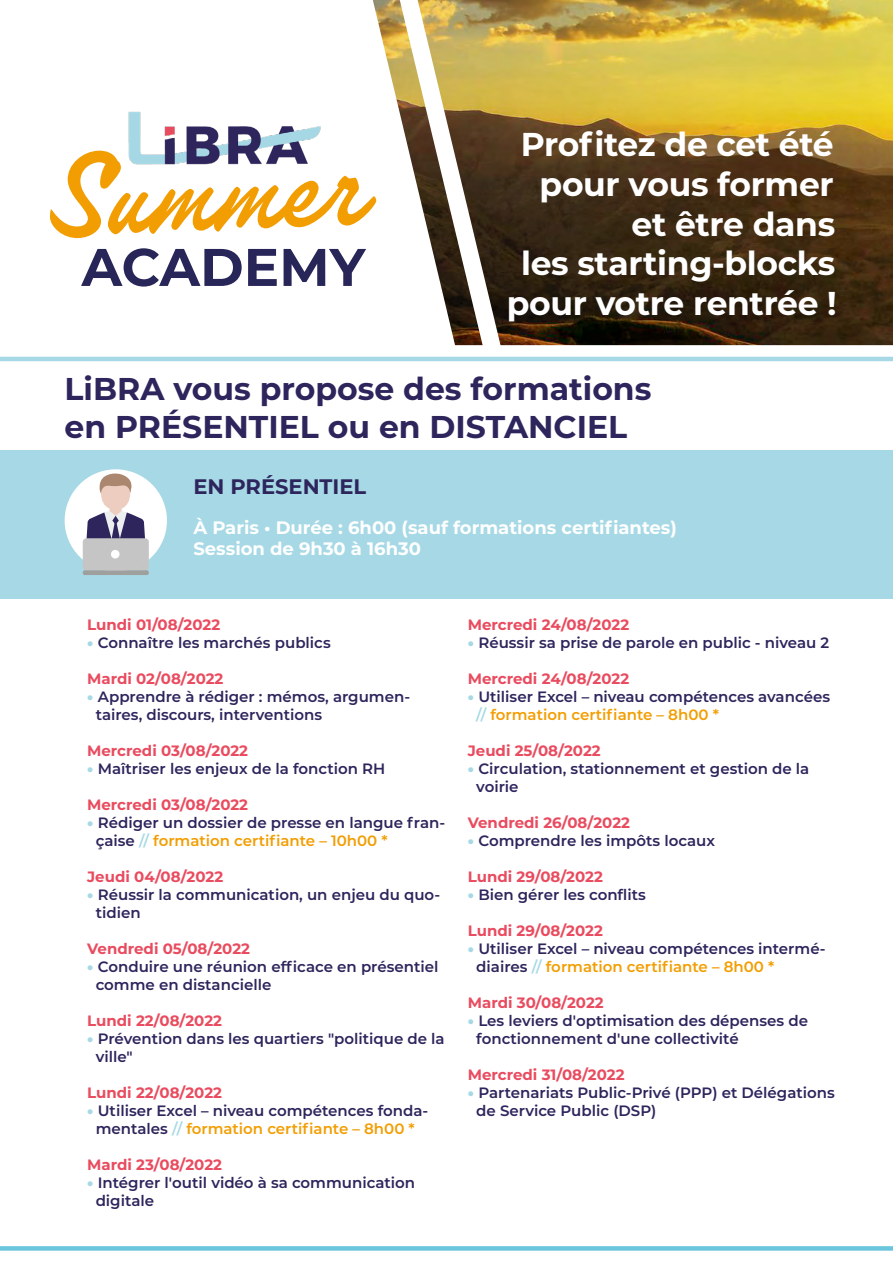
<style>
.page{position:relative;width:893px;height:1263px;background:#fff}
.page>*{position:absolute;margin:0;border:0;box-sizing:border-box;transform-origin:0 0}
.t1{font:122.55px "Filmotype Keynote";color:#f29e03}
.t2{font:700 52.8px "Montserrat";color:#282658}
.t3{font:700 33px/39.6px "Montserrat";letter-spacing:-.01em;color:#fff;text-align:right}
.t4{font:700 31.5px/37.8px "Montserrat";color:#2d255c}
.t5{font:700 21px "Montserrat";color:#2d255c}
.t6{font:700 18px/21.6px "Montserrat";color:#fff}
.t7{font:600 15px/18px "Montserrat";color:#2d255c}
.t8{font:700 15px "Montserrat";color:#e94b5f}
.s1{font-weight:900;color:#a6d9e5}
.s2{color:#a6d9e5}
.s3{color:#f29e03}
</style>
<div class="page">
<div style="left:1px;top:451px;width:892px;height:148px;background:#a6d9e5"></div>
<img style="left:128px;top:111px;width:193px;height:54px">
<img style="left:373px;top:0;width:520px;height:345px">
<hr style="left:0;top:357px;width:893px;height:4px;background:#a6d9e5">
<div style="left:0;top:1246px;width:893px;height:5px;background:#69c6dd"></div>
<div style="left:65px;top:469px;width:102px;height:103px;background:#fff;border-radius:50%"></div>
<div style="left:83px;top:538px;width:66px;height:32px;background:#c5c5c5;border-radius:4px"></div>
<div style="left:83px;top:570px;width:66px;height:5px;background:#9f9f9e;border-radius:2px"></div>
<svg style="left:85px;top:472px;width:61px;height:87px"></svg>
<h1 class="t1" style="left:43px;top:120px;width:315px;rotate:-2deg">Summer</h1>
<h2 class="t2" style="left:82px;top:229px;width:285px">ACADEMY</h2>
<h3 class="t3" style="left:507px;top:123px;width:331px">Profitez de cet été pour vous former et être dans<br>les starting-blocks pour votre rentrée !</h3>
<h3 class="t4" style="left:65px;top:369px;width:588px">LiBRA vous propose des formations en PRÉSENTIEL ou en DISTANCIEL</h3>
<h3 class="t5" style="left:193px;top:471px;width:174px">EN PRÉSENTIEL</h3>
<p class="t6" style="left:193px;top:515px;width:485px">À Paris • Durée : 6h00 (sauf formations certifiantes)<br>Session de 9h30 à 16h30</p>
<p class="t8" style="left:87px;top:614px;width:135px">Lundi 01/08/2022</p>
<p class="t7" style="left:87px;top:633px;width:245px"><span class="s1">•</span> Connaître les marchés publics</p>
<p class="t8" style="left:87px;top:668px;width:138px">Mardi 02/08/2022</p>
<p class="t7" style="left:96px;top:687px;width:316px;text-indent:-9px"><span class="s1">•</span> Apprendre à rédiger : mémos, argumen&shy;taires, discours, interventions</p>
<p class="t8" style="left:87px;top:740px;width:162px">Mercredi 03/08/2022</p>
<p class="t7" style="left:87px;top:759px;width:300px"><span class="s1">•</span> Maîtriser les enjeux de la fonction RH</p>
<p class="t8" style="left:87px;top:794px;width:162px">Mercredi 03/08/2022</p>
<p class="t7" style="left:96px;top:813px;width:351px;text-indent:-9px"><span class="s1">•</span> Rédiger un dossier de presse en langue fran&shy;çaise <span class="s2">//</span> <span class="s3">formation certifiante – 10h00 *</span></p>
<p class="t8" style="left:87px;top:866px;width:138px">Jeudi 04/08/2022</p>
<p class="t7" style="left:96px;top:885px;width:346px;text-indent:-9px"><span class="s1">•</span> Réussir la communication, un enjeu du quo&shy;tidien</p>
<p class="t8" style="left:87px;top:938px;width:164px">Vendredi 05/08/2022</p>
<p class="t7" style="left:96px;top:957px;width:344px;text-indent:-9px"><span class="s1">•</span> Conduire une réunion efficace en présentiel comme en distancielle</p>
<p class="t8" style="left:87px;top:1010px;width:136px">Lundi 22/08/2022</p>
<p class="t7" style="left:96px;top:1029px;width:351px;text-indent:-9px"><span class="s1">•</span> Prévention dans les quartiers "politique de la ville"</p>
<p class="t8" style="left:87px;top:1082px;width:136px">Lundi 22/08/2022</p>
<p class="t7" style="left:87px;top:1101px;width:343px;text-align:center"><span class="s1">•</span> Utiliser Excel – niveau compétences fonda&shy;mentales <span class="s2">//</span> <span class="s3">formation certifiante – 8h00 *</span></p>
<p class="t8" style="left:87px;top:1154px;width:136px">Mardi 23/08/2022</p>
<p class="t7" style="left:96px;top:1173px;width:321px;text-indent:-9px"><span class="s1">•</span> Intégrer l'outil vidéo à sa communication digitale</p>
<p class="t8" style="left:468px;top:614px;width:163px">Mercredi 24/08/2022</p>
<p class="t7" style="left:468px;top:633px;width:363px"><span class="s1">•</span> Réussir sa prise de parole en public - niveau 2</p>
<p class="t8" style="left:468px;top:668px;width:163px">Mercredi 24/08/2022</p>
<p class="t7" style="left:476px;top:687px;width:355px;text-indent:-9px"><span class="s1">•</span> Utiliser Excel – niveau compétences avancées <span class="s2">//</span> <span class="s3">formation certifiante – 8h00 *</span></p>
<p class="t8" style="left:468px;top:740px;width:134px">Jeudi 25/08/2022</p>
<p class="t7" style="left:476px;top:759px;width:335px;text-indent:-9px"><span class="s1">•</span> Circulation, stationnement et gestion de la voirie</p>
<p class="t8" style="left:468px;top:812px;width:164px">Vendredi 26/08/2022</p>
<p class="t7" style="left:468px;top:831px;width:249px"><span class="s1">•</span> Comprendre les impôts locaux</p>
<p class="t8" style="left:468px;top:866px;width:137px">Lundi 29/08/2022</p>
<p class="t7" style="left:468px;top:885px;width:180px"><span class="s1">•</span> Bien gérer les conflits</p>
<p class="t8" style="left:468px;top:920px;width:137px">Lundi 29/08/2022</p>
<p class="t7" style="left:476px;top:939px;width:351px;text-indent:-9px"><span class="s1">•</span> Utiliser Excel – niveau compétences intermé&shy;diaires <span class="s2">//</span> <span class="s3">formation certifiante – 8h00 *</span></p>
<p class="t8" style="left:468px;top:992px;width:137px">Mardi 30/08/2022</p>
<p class="t7" style="left:476px;top:1011px;width:333px;text-indent:-9px"><span class="s1">•</span> Les leviers d'optimisation des dépenses de fonctionnement d'une collectivité</p>
<p class="t8" style="left:468px;top:1064px;width:158px">Mercredi 31/08/2022</p>
<p class="t7" style="left:476px;top:1083px;width:360px;text-indent:-9px"><span class="s1">•</span> Partenariats Public-Privé (PPP) et Délégations de Service Public (DSP)</p>
</div>
